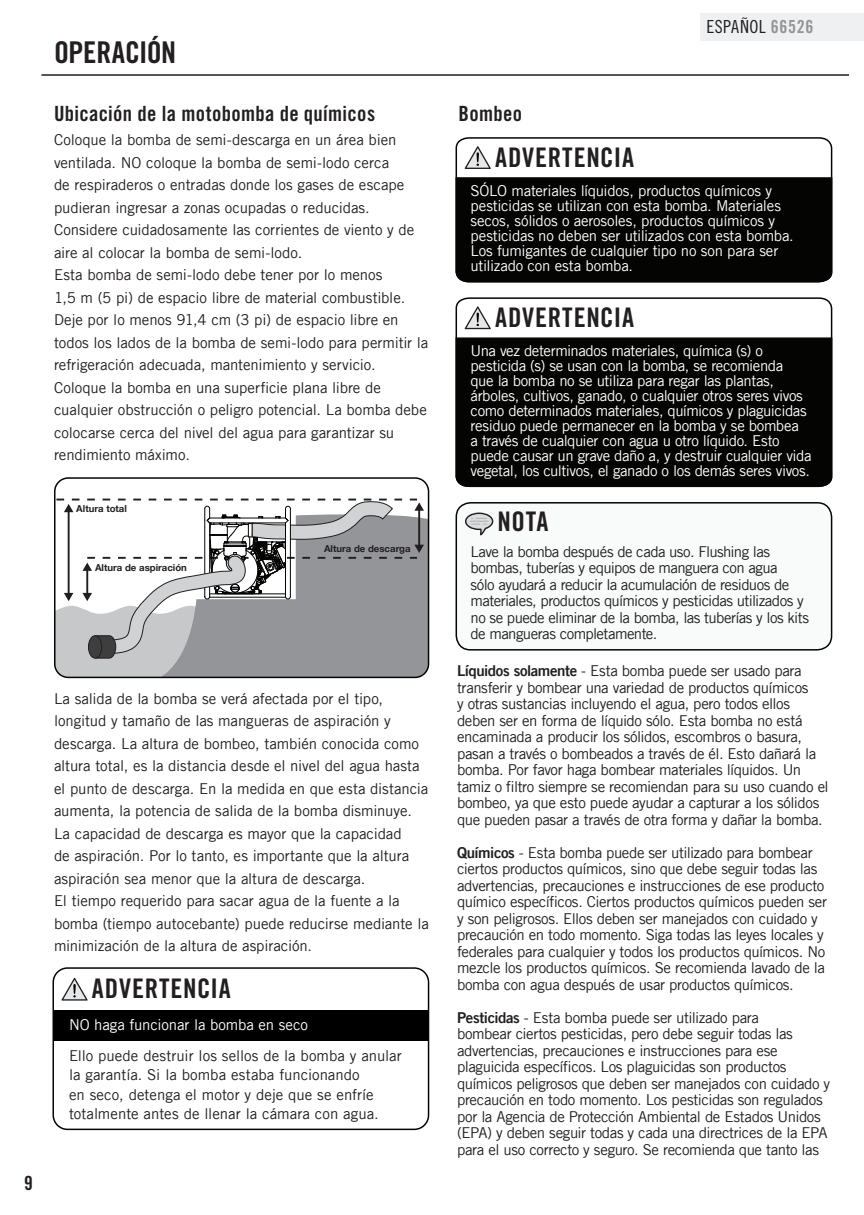
<style>
.page{position:relative;width:864px;height:1215px;background:#fff}
.page>*{position:absolute;margin:0;border:0;box-sizing:border-box;transform-origin:0 0}
.t1{font:30px "Trade Gothic LT Std Bd Cn 20";color:#231f20}
.t2{font:27px "Trade Gothic LT Std Bd Cn 20";letter-spacing:.025em;color:#231f20}
.t3{font:21px "Trade Gothic LT Std Bd Cn 20";letter-spacing:.015em;color:#231f20}
.t4{font:19.5px "Trade Gothic LT Std Bd Cn 20";color:#231f20}
.t5{font:18px "Trade Gothic LT Std Cn 18";letter-spacing:.025em;color:#231f20}
.t6{font:15px/22.5px "Trade Gothic LT";letter-spacing:-.02em;color:#231f20}
.t7{font:15px/15px "Trade Gothic LT";letter-spacing:-.025em;color:#fff}
.t8{font:15px/16.5px "Trade Gothic LT";letter-spacing:-.04em;color:#231f20}
.t9{font:15px/19.5px "Trade Gothic LT";color:#231f20}
.t10{font:15px "Trade Gothic LT";letter-spacing:-.005em;color:#fff}
.t11{font:700 9.6px "Helvetica Neue";color:#231f20}
.s1{font-family:"Trade Gothic LT Std Bd Cn 20";color:#939598}
.s2{font-family:"Trade Gothic LT Bold Two"}
</style>
<div class="page">
<hr style="left:41px;top:74px;width:808px;height:2px;background:#231f20">
<div style="left:700px;top:14px;width:164px;height:27px;background:#eef0f1"></div>
<div style="left:52px;top:967px;width:377px;height:163px;border:2px solid #040503;border-radius:14px"></div>
<div style="left:54px;top:1011px;width:374px;height:30px;background:#000"></div>
<svg style="left:61px;top:978px;width:27px;height:23px"></svg>
<svg style="left:56px;top:499px;width:368px;height:178px"></svg>
<div style="left:54px;top:477px;width:375px;height:201px;border:2px solid #040503;border-radius:14px"></div>
<div style="left:456px;top:503px;width:376px;height:147px;background:#f9fafa;border-radius:14px"></div>
<div style="left:456px;top:502px;width:376px;height:149px;border:2px solid #040503;border-radius:14px"></div>
<svg style="left:465px;top:513px;width:28px;height:22px"></svg>
<svg style="left:455px;top:137px;width:378px;height:39px"></svg>
<div style="left:455px;top:176px;width:378px;height:107px;background:#040503"></div>
<svg style="left:465px;top:146px;width:26px;height:23px"></svg>
<svg style="left:455px;top:297px;width:378px;height:40px"></svg>
<div style="left:455px;top:337px;width:378px;height:151px;background:#040503"></div>
<svg style="left:465px;top:306px;width:26px;height:23px"></svg>
<h1 class="t1" style="left:54px;top:34px;width:28px">Operaci</h1>
<h1 class="t1" style="left:147px;top:34px;width:27px">ón</h1>
<h3 class="t3" style="left:54px;top:101px;width:323px">Ubicación de la motobomba de químicos</h3>
<p class="t6" style="left:54px;top:129px;width:376px">Coloque la bomba de semi-descarga en un área bien ventilada. NO coloque la bomba de semi-lodo cerca<br>de respiraderos o entradas donde los gases de escape pudieran ingresar a zonas ocupadas o reducidas.<br>Considere cuidadosamente las corrientes de viento y de aire al colocar la bomba de semi-lodo.<br>Esta bomba de semi-lodo debe tener por lo menos<br>1,5 m (5 pi) de espacio libre de material combustible.<br>Deje por lo menos 91,4 cm (3 pi) de espacio libre en todos los lados de la bomba de semi-lodo para permitir la refrigeración adecuada, mantenimiento y servicio.<br>Coloque la bomba en una superficie plana libre de cualquier obstrucción o peligro potencial. La bomba debe colocarse cerca del nivel del agua para garantizar su rendimiento máximo.</p>
<p class="t11" style="left:76px;top:503px;width:52px">Altura total</p>
<p class="t11" style="left:95px;top:561px;width:93px">Altura de aspiración</p>
<p class="t11" style="left:324px;top:543px;width:88px">Altura de descarga</p>
<h3 class="t4" style="left:24px;top:1171px;width:10px">9</h3>
<p class="t6" style="left:54px;top:687px;width:376px">La salida de la bomba se verá afectada por el tipo, longitud y tamaño de las mangueras de aspiración y descarga. La altura de bombeo, también conocida como altura total, es la distancia desde el nivel del agua hasta el punto de descarga. En la medida en que esta distancia aumenta, la potencia de salida de la bomba disminuye.<br>La capacidad de descarga es mayor que la capacidad<br>de aspiración. Por lo tanto, es importante que la altura aspiración sea menor que la altura de descarga.<br>El tiempo requerido para sacar agua de la fuente a la bomba (tiempo autocebante) puede reducirse mediante la minimización de la altura de aspiración.</p>
<h2 class="t2" style="left:92px;top:972px;width:140px">ADVERTENCIA</h2>
<p class="t10" style="left:69px;top:1016px;width:241px">NO haga funcionar la bomba en seco</p>
<p class="t9" style="left:69px;top:1045px;width:334px">Ello puede destruir los sellos de la bomba y anular la garantía. Si la bomba estaba funcionando<br>en seco, detenga el motor y deje que se enfríe totalmente antes de llenar la cámara con agua.</p>
<h3 class="t3" style="left:459px;top:101px;width:65px">Bombeo</h3>
<h2 class="t2" style="left:495px;top:141px;width:140px">ADVERTENCIA</h2>
<p class="t5" style="left:706px;top:15px;width:109px">ESPAÑOL <span class="s1">66526</span></p>
<p class="t7" style="left:471px;top:183px;width:325px">SÓLO materiales líquidos, productos químicos y pesticidas se utilizan con esta bomba. Materiales secos, sólidos o aerosoles, productos químicos y pesticidas no deben ser utilizados con esta bomba.<br>Los fumigantes de cualquier tipo no son para ser utilizado con esta bomba.</p>
<h2 class="t2" style="left:495px;top:301px;width:140px">ADVERTENCIA</h2>
<p class="t7" style="left:471px;top:343px;width:343px">Una vez determinados materiales, química (s) o pesticida (s) se usan con la bomba, se recomienda<br>que la bomba no se utiliza para regar las plantas, árboles, cultivos, ganado, o cualquier otros seres vivos como determinados materiales, químicos y plaguicidas residuo puede permanecer en la bomba y se bombea<br>a través de cualquier con agua u otro líquido. Esto puede causar un grave daño a, y destruir cualquier vida vegetal, los cultivos, el ganado o los demás seres vivos.</p>
<h2 class="t2" style="left:498px;top:505px;width:52px">NOTA</h2>
<p class="t8" style="left:471px;top:543px;width:340px">Lave la bomba después de cada uso. Flushing las bombas, tuberías y equipos de manguera con agua<br>sólo ayudará a reducir la acumulación de residuos de materiales, productos químicos y pesticidas utilizados y no se puede eliminar de la bomba, las tuberías y los kits de mangueras completamente.</p>
<p class="t6" style="left:457px;top:663px;width:373px;line-height:16.5px"><span class="s2">Líquidos solamente</span> - Esta bomba puede ser usado para transferir y bombear una variedad de productos químicos<br>y otras sustancias incluyendo el agua, pero todos ellos deben ser en forma de líquido sólo. Esta bomba no está encaminada a producir los sólidos, escombros o basura, pasan a través o bombeados a través de él. Esto dañará la bomba. Por favor haga bombear materiales líquidos. Un tamiz o filtro siempre se recomiendan para su uso cuando el bombeo, ya que esto puede ayudar a capturar a los sólidos que pueden pasar a través de otra forma y dañar la bomba.</p>
<p class="t6" style="left:457px;top:844px;width:372px;line-height:16.5px"><span class="s2">Químicos</span> - Esta bomba puede ser utilizado para bombear ciertos productos químicos, sino que debe seguir todas las advertencias, precauciones e instrucciones de ese producto químico específicos. Ciertos productos químicos pueden ser y son peligrosos. Ellos deben ser manejados con cuidado y precaución en todo momento. Siga todas las leyes locales y federales para cualquier y todos los productos químicos. No mezcle los productos químicos. Se recomienda lavado de la bomba con agua después de usar productos químicos.</p>
<p class="t6" style="left:457px;top:1009px;width:375px;line-height:16.5px"><span class="s2">Pesticidas</span> - Esta bomba puede ser utilizado para<br>bombear ciertos pesticidas, pero debe seguir todas las advertencias, precauciones e instrucciones para ese plaguicida específicos. Los plaguicidas son productos químicos peligrosos que deben ser manejados con cuidado y precaución en todo momento. Los pesticidas son regulados por la Agencia de Protección Ambiental de Estados Unidos (EPA) y deben seguir todas y cada una directrices de la EPA para el uso correcto y seguro. Se recomienda que tanto las</p>
</div>
